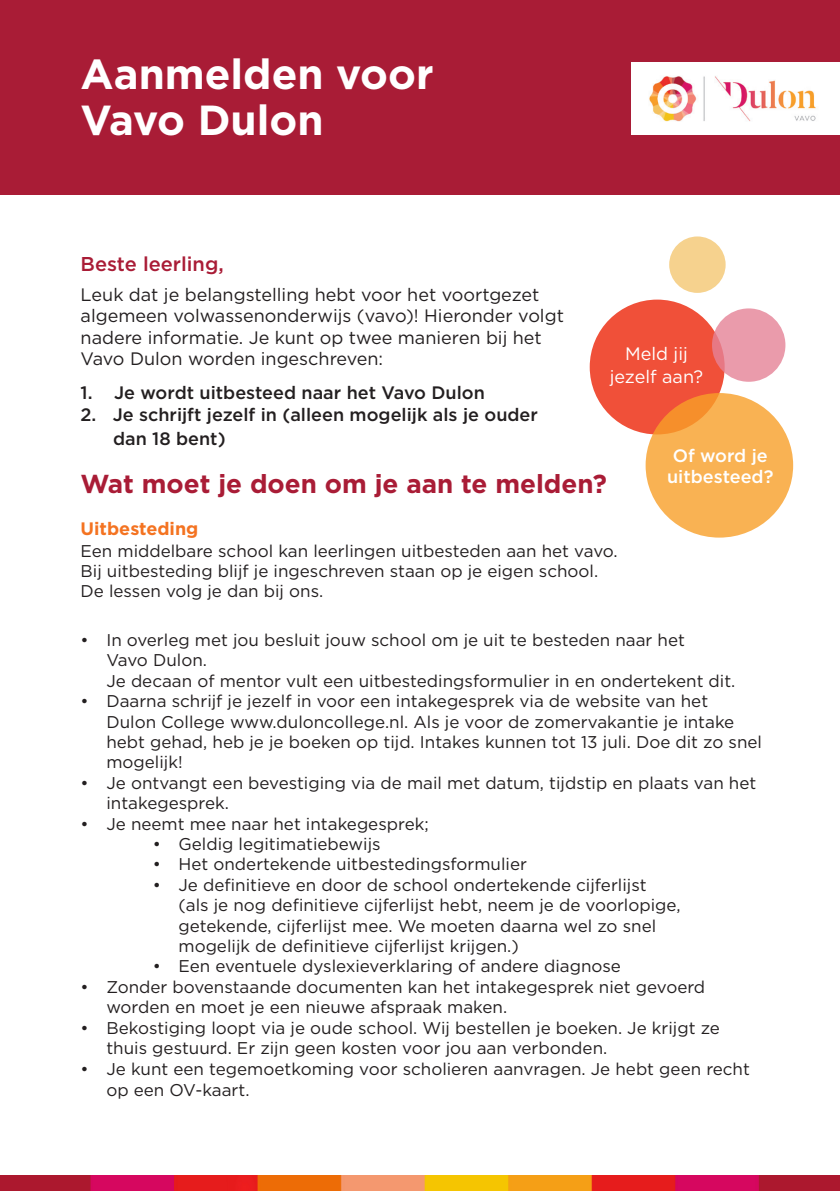
<style>
.page{position:relative;width:840px;height:1191px;background:#fff}
.page>*{position:absolute;margin:0;border:0;box-sizing:border-box;transform-origin:0 0}
.t1{font:700 42px "Gotham";color:#fff}
.t2{font:700 26px "Gotham";color:#a91c36}
.t3{font:500 20px "Gotham";color:#a91c36}
.t4{font:18px/21.6px "Gotham";color:#231f20}
.t5{font:500 18px "Gotham";color:#231f20}
.t6{font:500 18px/21.6px "Gotham";color:#fff;text-align:center}
.t7{font:18px/23px "Gotham";color:#fff;text-align:center}
.t8{font:700 18px "Gotham";color:#f47321}
.t9{font:17px/20.4px "Gotham";color:#231f20}
</style>
<div class="page">
<div style="left:0;top:0;width:839px;height:195px;background:#a91c36"></div>
<img style="left:0;top:1175px;width:839px;height:16px">
<img style="left:631px;top:62px;width:208px;height:73px">
<div style="left:668px;top:236px;width:57px;height:57px;background:#f6d28e;border-radius:50%"></div>
<div style="left:589px;top:299px;width:135px;height:135px;background:#f05039;border-radius:50%"></div>
<svg style="left:645px;top:393px;width:147px;height:144px;background:#f8af50"></svg>
<svg style="left:711px;top:308px;width:74px;height:74px;background:#ea99a8"></svg>
<p class="t1" style="left:81px;top:47px;width:354px">Aanmelden voor</p>
<p class="t1" style="left:81px;top:93px;width:244px">Vavo Dulon</p>
<p class="t3" style="left:81px;top:251px;width:145px">Beste leerling,</p>
<p class="t4" style="left:81px;top:283px;width:484px">Leuk dat je belangstelling hebt voor het voortgezet algemeen volwassenonderwijs (vavo)! Hieronder volgt nadere informatie. Je kunt op twee manieren bij het Vavo Dulon worden ingeschreven:</p>
<p class="t5" style="left:81px;top:381px;width:405px">1. Je wordt uitbesteed naar het Vavo Dulon</p>
<p class="t5" style="left:81px;top:402px;width:458px">2. Je schrijft jezelf in (alleen mogelijk als je ouder</p>
<p class="t5" style="left:113px;top:426px;width:114px">dan 18 bent)</p>
<p class="t2" style="left:81px;top:466px;width:527px">Wat moet je doen om je aan te melden?</p>
<p class="t8" style="left:81px;top:516px;width:119px">Uitbesteding</p>
<p class="t9" style="left:81px;top:540px;width:538px">Een middelbare school kan leerlingen uitbesteden aan het vavo.<br>Bij uitbesteding blijf je ingeschreven staan op je eigen school.</p>
<p class="t9" style="left:81px;top:580px;width:244px">De lessen volg je dan bij ons.</p>
<p class="t9" style="left:106px;top:629px;width:579px">In overleg met jou besluit jouw school om je uit te besteden naar het</p>
<p class="t9" style="left:106px;top:650px;width:102px">Vavo Dulon.</p>
<p class="t9" style="left:106px;top:670px;width:656px">Je decaan of mentor vult een uitbestedingsformulier in en ondertekent dit.<br>Daarna schrijf je jezelf in voor een intakegesprek via de website van het Dulon College www.duloncollege.nl. Als je voor de zomervakantie je intake hebt gehad, heb je je boeken op tijd. Intakes kunnen tot 13 juli. Doe dit zo snel mogelijk!</p>
<p class="t9" style="left:106px;top:772px;width:651px">Je ontvangt een bevestiging via de mail met datum, tijdstip en plaats van het intakegesprek.</p>
<p class="t9" style="left:106px;top:813px;width:323px">Je neemt mee naar het intakegesprek;</p>
<p class="t9" style="left:178px;top:833px;width:203px">Geldig legitimatiebewijs</p>
<p class="t9" style="left:178px;top:854px;width:350px">Het ondertekende uitbestedingsformulier</p>
<p class="t9" style="left:178px;top:874px;width:503px">Je definitieve en door de school ondertekende cijferlijst (als je nog definitieve cijferlijst hebt, neem je de voorlopige, getekende, cijferlijst mee. We moeten daarna wel zo snel mogelijk de definitieve cijferlijst krijgen.)</p>
<p class="t9" style="left:178px;top:956px;width:444px">Een eventuele dyslexieverklaring of andere diagnose</p>
<p class="t9" style="left:106px;top:976px;width:600px">Zonder bovenstaande documenten kan het intakegesprek niet gevoerd worden en moet je een nieuwe afspraak maken.</p>
<p class="t9" style="left:106px;top:1017px;width:614px">Bekostiging loopt via je oude school. Wij bestellen je boeken. Je krijgt ze thuis gestuurd. Er zijn geen kosten voor jou aan verbonden.</p>
<p class="t9" style="left:106px;top:1057px;width:644px;line-height:21.6px">Je kunt een tegemoetkoming voor scholieren aanvragen. Je hebt geen recht op een OV-kaart.</p>
<p class="t7" style="left:609px;top:341px;width:95px">Meld jij jezelf aan?</p>
<p class="t6" style="left:666px;top:444px;width:108px">Of word je uitbesteed?</p>
<p class="t9" style="left:81px;top:629px;width:10px">•</p>
<p class="t9" style="left:81px;top:690px;width:10px">•</p>
<p class="t9" style="left:81px;top:772px;width:10px">•</p>
<p class="t9" style="left:81px;top:813px;width:10px">•</p>
<p class="t9" style="left:152px;top:833px;width:10px">•</p>
<p class="t9" style="left:152px;top:854px;width:10px">•</p>
<p class="t9" style="left:152px;top:874px;width:10px">•</p>
<p class="t9" style="left:152px;top:956px;width:10px">•</p>
<p class="t9" style="left:81px;top:976px;width:10px">•</p>
<p class="t9" style="left:81px;top:1017px;width:10px">•</p>
<p class="t9" style="left:81px;top:1058px;width:10px">•</p>
</div>
